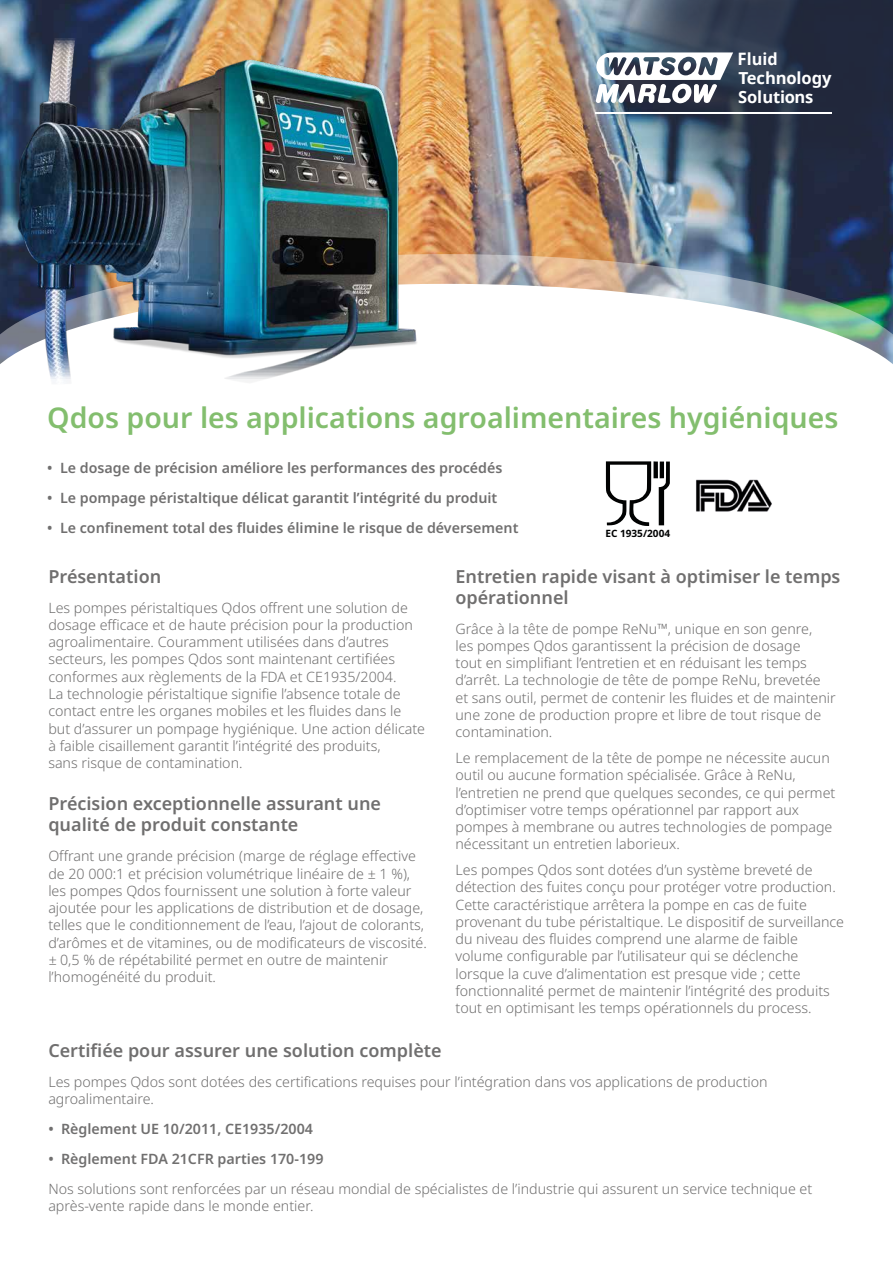
<style>
.page{position:relative;width:893px;height:1263px;background:#fff}
.page>*{position:absolute;margin:0;border:0;box-sizing:border-box;transform-origin:0 0}
.t1{font:600 28.5px "Noto Sans";color:#83be6e}
.t2{font:600 18px/21px "Noto Sans";color:#706f6f}
.t3{font:700 16.5px/19px "Noto Sans";letter-spacing:-.01em;color:#fff}
.t4{font:300 14.25px/17.2px "Noto Sans";color:#706f6f}
.t5{font:600 14.25px "Noto Sans";color:#706f6f}
.t6{font:700 10.05px "Noto Sans";color:#010202}
.s1{font-size:17.1px}
.s2{font-style:italic}
</style>
<div class="page">
<img style="left:446px;top:0;width:447px;height:254px">
<svg style="left:618px;top:0;width:275px;height:189px;background:#38465a"></svg>
<svg style="left:446px;top:254px;width:447px;height:220px"></svg>
<img style="left:0;top:0;width:446px;height:382px">
<svg style="left:606px;top:461px;width:64px;height:65px"></svg>
<img style="left:696px;top:479px;width:76px;height:33px">
<hr style="left:595px;top:112px;width:237px;height:2px;background:#fff">
<svg style="left:596px;top:52px;width:137px;height:51px"></svg>
<p class="t3" style="left:738px;top:49px;width:95px"><span class="s1">F</span>luid<br>Technology<br>Solutions</p>
<h1 class="t1" style="left:47px;top:398px;width:793px">Qdos pour les applications agroalimentaires hygiéniques</h1>
<p class="t5" style="left:47px;top:458px;width:457px">• Le dosage de précision améliore les performances des procédés</p>
<p class="t5" style="left:47px;top:488px;width:452px">• Le pompage péristaltique délicat garantit l’intégrité du produit</p>
<p class="t5" style="left:47px;top:518px;width:473px">• Le confinement total des fluides élimine le risque de déversement</p>
<p class="t6" style="left:605px;top:527px;width:66px">EC 1935/2004</p>
<p class="t2" style="left:48px;top:566px;width:114px">Présentation</p>
<p class="t4" style="left:48px;top:599px;width:378px">Les pompes péristaltiques Qdos offrent une solution de dosage efficace et de haute précision pour la production agroalimentaire. Couramment utilisées dans d’autres secteurs, les pompes Qdos sont maintenant certifiées conformes aux règlements de la FDA et CE1935/2004.<br>La technologie péristaltique signifie l’absence totale de contact entre les organes mobiles et les fluides dans le but d’assurer un pompage hygiénique. Une action délicate à faible cisaillement garantit l’intégrité des produits,<br>sans risque de contamination.</p>
<p class="t2" style="left:48px;top:794px;width:334px">Précision exceptionnelle assurant une qualité de produit constante</p>
<p class="t4" style="left:48px;top:848px;width:380px">Offrant une grande précision (marge de réglage effective de 20 000:1 et précision volumétrique linéaire de ± 1 %), les pompes Qdos fournissent une solution à forte valeur ajoutée pour les applications de distribution et de dosage, telles que le conditionnement de l’eau, l’ajout de colorants, d’arômes et de vitamines, ou de modificateurs de viscosité. <span class="s2">±</span> 0,5 % de répétabilité permet en outre de maintenir l’homogénéité du produit.</p>
<p class="t2" style="left:455px;top:566px;width:386px">Entretien rapide visant à optimiser le temps opérationnel</p>
<p class="t4" style="left:455px;top:620px;width:382px">Grâce à la tête de pompe ReNu™, unique en son genre,<br>les pompes Qdos garantissent la précision de dosage<br>tout en simplifiant l’entretien et en réduisant les temps d’arrêt. La technologie de tête de pompe ReNu, brevetée et sans outil, permet de contenir les fluides et de maintenir une zone de production propre et libre de tout risque de contamination.</p>
<p class="t4" style="left:455px;top:749px;width:381px">Le remplacement de la tête de pompe ne nécessite aucun outil ou aucune formation spécialisée. Grâce à ReNu, l’entretien ne prend que quelques secondes, ce qui permet d’optimiser votre temps opérationnel par rapport aux pompes à membrane ou autres technologies de pompage nécessitant un entretien laborieux.</p>
<p class="t4" style="left:455px;top:862px;width:390px">Les pompes Qdos sont dotées d’un système breveté de détection des fuites conçu pour protéger votre production.<br>Cette caractéristique arrêtera la pompe en cas de fuite provenant du tube péristaltique. Le dispositif de surveillance du niveau des fluides comprend une alarme de faible volume configurable par l’utilisateur qui se déclenche lorsque la cuve d’alimentation est presque vide ; cette fonctionnalité permet de maintenir l’intégrité des produits tout en optimisant les temps opérationnels du process.</p>
<p class="t2" style="left:48px;top:1040px;width:395px">Certifiée pour assurer une solution complète</p>
<p class="t4" style="left:48px;top:1073px;width:721px">Les pompes Qdos sont dotées des certifications requises pour l’intégration dans vos applications de production agroalimentaire.</p>
<p class="t5" style="left:48px;top:1119px;width:266px">• Règlement UE 10/2011, CE1935/2004</p>
<p class="t5" style="left:48px;top:1149px;width:277px">• Règlement FDA 21CFR parties 170-199</p>
<p class="t4" style="left:48px;top:1180px;width:765px">Nos solutions sont renforcées par un réseau mondial de spécialistes de l’industrie qui assurent un service technique et après-vente rapide dans le monde entier.</p>
</div>
